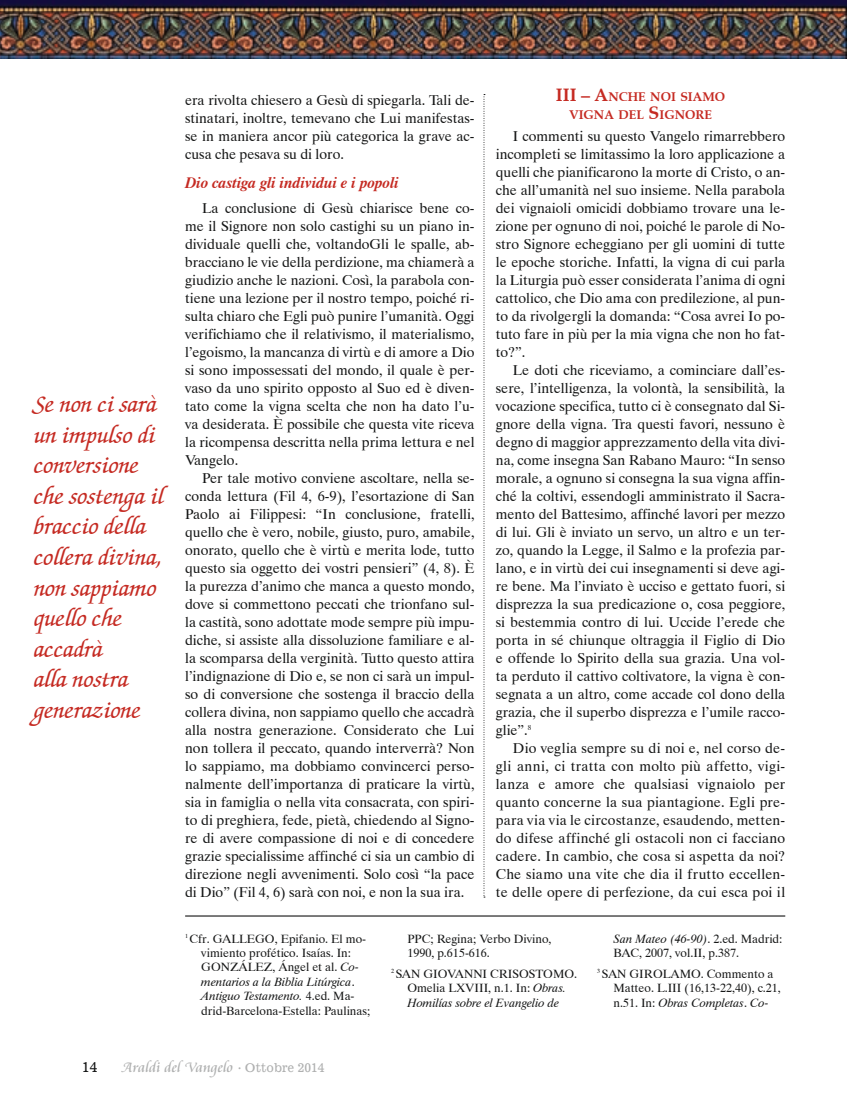
<style>
.page{position:relative;width:847px;height:1106px;background:#fff}
.page>*{position:absolute;margin:0;border:0;box-sizing:border-box;transform-origin:0 0}
.t1{font:italic 500 25.5px/30.6px "Zapf Chancery IT Cby BT";color:#c52a22}
.t2{font:italic 700 15.75px "Dutch 801 BT";color:#c52a22}
.t3{font:15px "Cataneo Especial";color:#afb0b0}
.t4{font:14.25px/18px "Dutch 801 BT";color:#151616;text-align:justify}
.t5{font:13.5px "News 701 BT Roman A";color:#151616}
.t6{font:700 12.6px/18px "Zapf Calligraphic 801 BT";color:#c52a22;text-align:center}
.t7{font:12px/14.4px "Dutch 801 BT";color:#151616}
.s1{font-size:18px}
.s2{font-style:italic}
.s3{font-family:"News 701 BT Roman A";font-size:12px}
</style>
<div class="page">
<img style="left:0;top:0;width:847px;height:59px">
<svg style="left:483px;top:94px;width:2px;height:803px"></svg>
<hr style="left:185px;top:915px;width:599px;height:1px;background:#151616">
<h1 class="t1" style="left:34px;top:390px;width:131px">Se non ci sarà un impulso di conversione che sostenga il braccio della collera divina, non sappiamo quello che accadrà<br>alla nostra generazione</h1>
<p class="t4" style="left:185px;top:91px;width:291px">era rivolta chiesero a Gesù di spiegarla. Tali de&shy;stinatari, inoltre, temevano che Lui manifestas&shy;se in maniera ancor più categorica la grave ac&shy;cusa che pesava su di loro.</p>
<p class="t2" style="left:185px;top:172px;width:215px">Dio castiga gli individui e i popoli</p>
<p class="t4" style="left:185px;top:199px;width:291px;text-indent:17px">La conclusione di Gesù chiarisce bene co&shy;me il Signore non solo castighi su un piano in&shy;dividuale quelli che, voltandoGli le spalle, ab&shy;bracciano le vie della perdizione, ma chiamerà a giudizio anche le nazioni. Così, la parabola con&shy;tiene una lezione per il nostro tempo, poiché ri&shy;sulta chiaro che Egli può punire l’umanità. Oggi verifichiamo che il relativismo, il materialismo, l’egoismo, la mancanza di virtù e di amore a Dio si sono impossessati del mondo, il quale è per&shy;vaso da uno spirito opposto al Suo ed è diven&shy;tato come la vigna scelta che non ha dato l’u&shy;va desiderata. È possibile che questa vite riceva la ricompensa descritta nella prima lettura e nel Vangelo.</p>
<p class="t4" style="left:185px;top:469px;width:291px;text-indent:17px">Per tale motivo conviene ascoltare, nella se&shy;conda lettura (Fil 4, 6-9), l’esortazione di San Paolo ai Filippesi: “In conclusione, fratelli, quello che è vero, nobile, giusto, puro, amabile, onorato, quello che è virtù e merita lode, tutto questo sia oggetto dei vostri pensieri” (4, 8). È la purezza d’animo che manca a questo mondo, dove si commettono peccati che trionfano sul&shy;la castità, sono adottate mode sempre più impu&shy;diche, si assiste alla dissoluzione familiare e al&shy;la scomparsa della verginità. Tutto questo attira l’indignazione di Dio e, se non ci sarà un impul&shy;so di conversione che sostenga il braccio della collera divina, non sappiamo quello che accadrà alla nostra generazione. Considerato che Lui non tollera il peccato, quando interverrà? Non lo sappiamo, ma dobbiamo convincerci perso&shy;nalmente dell’importanza di praticare la virtù, sia in famiglia o nella vita consacrata, con spiri&shy;to di preghiera, fede, pietà, chiedendo al Signo&shy;re di avere compassione di noi e di concedere grazie specialissime affinché ci sia un cambio di direzione negli avvenimenti. Solo così “la pace di Dio” (Fil 4, 6) sarà con noi, e non la sua ira.</p>
<p class="t6" style="left:555px;top:87px;width:171px"><span class="s1">III – A</span>NCHE NOI SIAMO<br>VIGNA DEL <span class="s1">S</span>IGNORE</p>
<p class="t4" style="left:495px;top:127px;width:291px;text-indent:17px">I commenti su questo Vangelo rimarrebbero incompleti se limitassimo la loro applicazione a quelli che pianificarono la morte di Cristo, o an&shy;che all’umanità nel suo insieme. Nella parabola dei vignaioli omicidi dobbiamo trovare una le&shy;zione per ognuno di noi, poiché le parole di No&shy;stro Signore echeggiano per gli uomini di tutte le epoche storiche. Infatti, la vigna di cui parla la Liturgia può esser considerata l’anima di ogni cattolico, che Dio ama con predilezione, al pun&shy;to da rivolgergli la domanda: “Cosa avrei Io po&shy;tuto fare in più per la mia vigna che non ho fat&shy;to?”.</p>
<p class="t4" style="left:495px;top:361px;width:291px;text-indent:17px">Le doti che riceviamo, a cominciare dall’es&shy;sere, l’intelligenza, la volontà, la sensibilità, la vocazione specifica, tutto ci è consegnato dal Si&shy;gnore della vigna. Tra questi favori, nessuno è degno di maggior apprezzamento della vita divi&shy;na, come insegna San Rabano Mauro: “In senso morale, a ognuno si consegna la sua vigna affin&shy;ché la coltivi, essendogli amministrato il Sacra&shy;mento del Battesimo, affinché lavori per mezzo di lui. Gli è inviato un servo, un altro e un ter&shy;zo, quando la Legge, il Salmo e la profezia par&shy;lano, e in virtù dei cui insegnamenti si deve agi&shy;re bene. Ma l’inviato è ucciso e gettato fuori, si disprezza la sua predicazione o, cosa peggiore, si bestemmia contro di lui. Uccide l’erede che porta in sé chiunque oltraggia il Figlio di Dio e offende lo Spirito della sua grazia. Una vol&shy;ta perduto il cattivo coltivatore, la vigna è con&shy;segnata a un altro, come accade col dono della grazia, che il superbo disprezza e l’umile racco&shy;glie”.<sup>8</sup></p>
<p class="t4" style="left:495px;top:739px;width:291px;text-indent:17px">Dio veglia sempre su di noi e, nel corso de&shy;gli anni, ci tratta con molto più affetto, vigi&shy;lanza e amore che qualsiasi vignaiolo per quanto concerne la sua piantagione. Egli pre&shy;para via via le circostanze, esaudendo, metten&shy;do difese affinché gli ostacoli non ci facciano cadere. In cambio, che cosa si aspetta da noi?<br>Che siamo una vite che dia il frutto eccellen&shy;te delle opere di perfezione, da cui esca poi il</p>
<p class="t7" style="left:201px;top:931px;width:170px;text-indent:-16px"><sup>1</sup> Cfr. GALLEGO, Epifanio. El mo&shy;vimiento profético. Isaías. In:<br>GONZÁLEZ, Ángel et al. <span class="s2">Co&shy;mentarios a la Biblia Litúrgica</span>.<br><span class="s2">Antiguo Testamento.</span> 4.ed. Ma&shy;drid-Barcelona-Estella: Paulinas;</p>
<p class="t7" style="left:407px;top:931px;width:146px">PPC; Regina; Verbo Divino,<br>1990, p.615-616.</p>
<p class="t7" style="left:391px;top:966px;width:187px;text-align:center"><sup>2</sup> SAN GIOVANNI CRISOSTOMO.<br>Omelia LXVIII, n.1. In: <span class="s2">Obras.<br>Homilías sobre el Evangelio de</span></p>
<p class="t7" style="left:613px;top:931px;width:170px"><span class="s2">San Mateo (46-90)</span>. 2.ed. Madrid:<br>BAC, 2007, vol.II, p.387.</p>
<p class="t7" style="left:613px;top:966px;width:169px;text-indent:-16px"><sup>3</sup> SAN GIROLAMO. Commento a<br>Matteo. L.III (16,13-22,40), c.21, n.51. In: <span class="s2">Obras Completas</span>. <span class="s2">Co-</span></p>
<p class="t5" style="left:82px;top:1058px;width:17px">14</p>
<p class="t3" style="left:122px;top:1057px;width:204px">Araldi del Vangelo <sub>·</sub> <span class="s3">Ottobre 2014</span></p>
</div>
